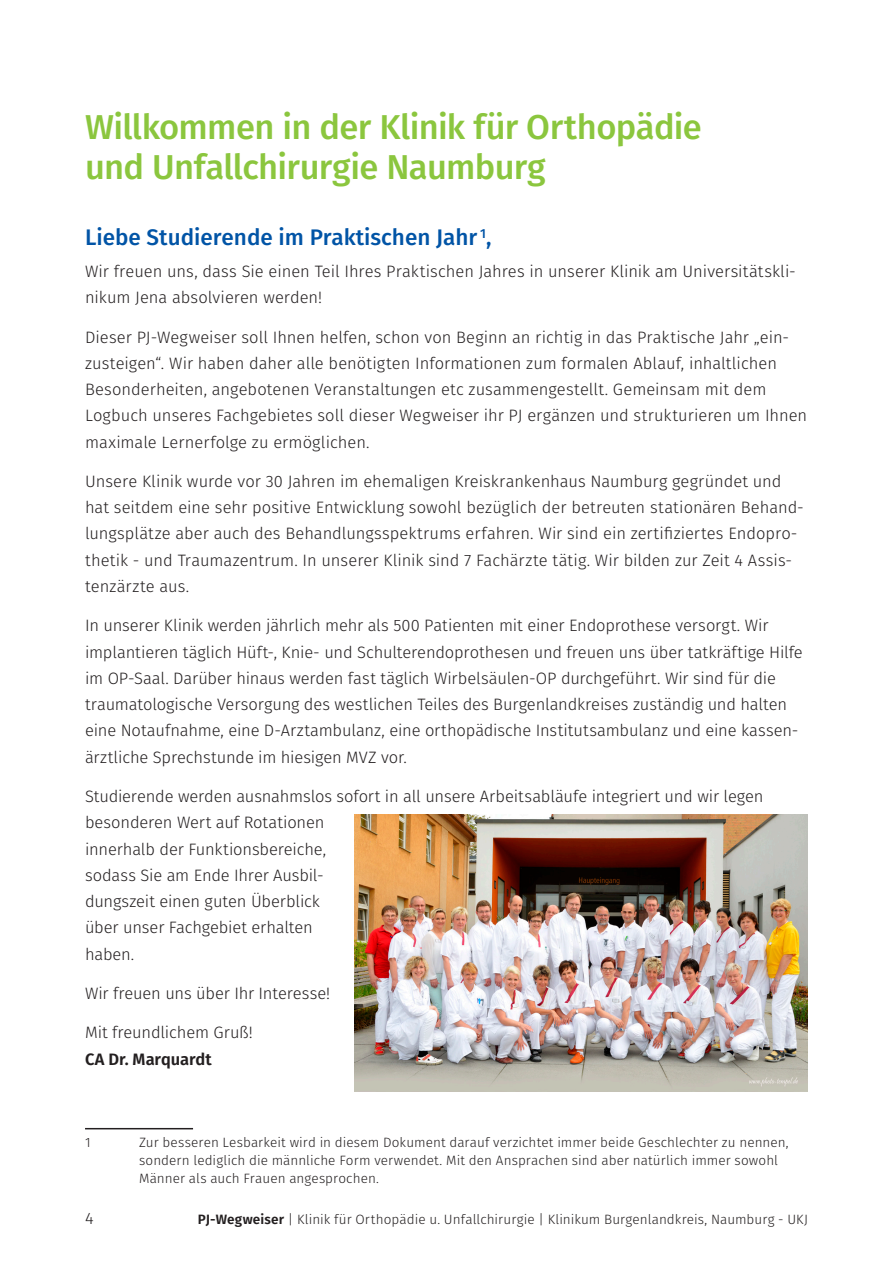
<style>
.page{position:relative;width:893px;height:1263px;background:#fff}
.page>*{position:absolute;margin:0;border:0;box-sizing:border-box;transform-origin:0 0}
.t1{font:500 34.5px/40.5px "Fira Sans";letter-spacing:-.02em;color:#8bc63e}
.t2{font:500 22.5px "Fira Sans";color:#0154a6}
.t3{font:300 16.5px/26.2px "Fira Sans";color:#231f20}
.t4{font:600 16.5px "Fira Sans";letter-spacing:-.005em;color:#231f20}
.t5{font:300 13.5px/18px "Fira Sans";letter-spacing:.005em;color:#231f20}
.s1{font-weight:600}
</style>
<div class="page">
<hr style="left:85px;top:1128px;width:108px;height:1px;background:#231f20">
<img style="left:355px;top:815px;width:453px;height:276px">
<h1 class="t1" style="left:85px;top:105px;width:618px">Willkommen in der Klinik für Orthopädie und Unfallchirurgie Naumburg</h1>
<h2 class="t2" style="left:85px;top:219px;width:408px">Liebe Studierende im Praktischen Jahr <sup>1</sup>,</h2>
<p class="t3" style="left:85px;top:258px;width:712px">Wir freuen uns, dass Sie einen Teil Ihres Praktischen Jahres in unserer Klinik am Universitätskli&shy;nikum Jena absolvieren werden!</p>
<p class="t3" style="left:85px;top:324px;width:724px">Dieser PJ-Wegweiser soll Ihnen helfen, schon von Beginn an richtig in das Praktische Jahr „ein&shy;zusteigen“. Wir haben daher alle benötigten Informationen zum formalen Ablauf, inhaltlichen Besonderheiten, angebotenen Veranstaltungen etc zusammengestellt. Gemeinsam mit dem Logbuch unseres Fachgebietes soll dieser Wegweiser ihr PJ ergänzen und strukturieren um Ihnen maximale Lernerfolge zu ermöglichen.</p>
<p class="t3" style="left:85px;top:468px;width:720px">Unsere Klinik wurde vor 30 Jahren im ehemaligen Kreiskrankenhaus Naumburg gegründet und hat seitdem eine sehr positive Entwicklung sowohl bezüglich der betreuten stationären Behand&shy;lungsplätze aber auch des Behandlungsspektrums erfahren. Wir sind ein zertifiziertes Endopro&shy;thetik - und Traumazentrum. In unserer Klinik sind 7 Fachärzte tätig. Wir bilden zur Zeit 4 Assis&shy;tenzärzte aus.</p>
<p class="t3" style="left:85px;top:612px;width:719px">In unserer Klinik werden jährlich mehr als 500 Patienten mit einer Endoprothese versorgt. Wir implantieren täglich Hüft-, Knie- und Schulterendoprothesen und freuen uns über tatkräftige Hilfe im OP-Saal. Darüber hinaus werden fast täglich Wirbelsäulen-OP durchgeführt. Wir sind für die traumatologische Versorgung des westlichen Teiles des Burgenlandkreises zuständig und halten eine Notaufnahme, eine D-Arztambulanz, eine orthopädische Institutsambulanz und eine kassen&shy;ärztliche Sprechstunde im hiesigen MVZ vor.</p>
<p class="t3" style="left:85px;top:783px;width:680px">Studierende werden ausnahmslos sofort in all unsere Arbeitsabläufe integriert und wir legen besonderen Wert auf Rotationen<br>innerhalb der Funktionsbereiche,<br>sodass Sie am Ende Ihrer Ausbil-<br>dungszeit einen guten Überblick<br>über unser Fachgebiet erhalten<br>haben.</p>
<p class="t3" style="left:85px;top:980px;width:247px">Wir freuen uns über Ihr Interesse!</p>
<p class="t3" style="left:85px;top:1019px;width:169px">Mit freundlichem Gruß!</p>
<p class="t4" style="left:85px;top:1045px;width:128px">CA Dr. Marquardt</p>
<p class="t5" style="left:85px;top:1133px;width:7px">1</p>
<p class="t5" style="left:139px;top:1133px;width:651px">Zur besseren Lesbarkeit wird in diesem Dokument darauf verzichtet immer beide Geschlechter zu nennen, sondern lediglich die männliche Form verwendet. Mit den Ansprachen sind aber natürlich immer sowohl<br>Männer als auch Frauen angesprochen.</p>
<p class="t3" style="left:85px;top:1205px;width:10px">4</p>
<p class="t5" style="left:198px;top:1210px;width:612px"><span class="s1">PJ-Wegweiser</span> | Klinik für Orthopädie u. Unfallchirurgie | Klinikum Burgenlandkreis, Naumburg - UKJ</p>
</div>
